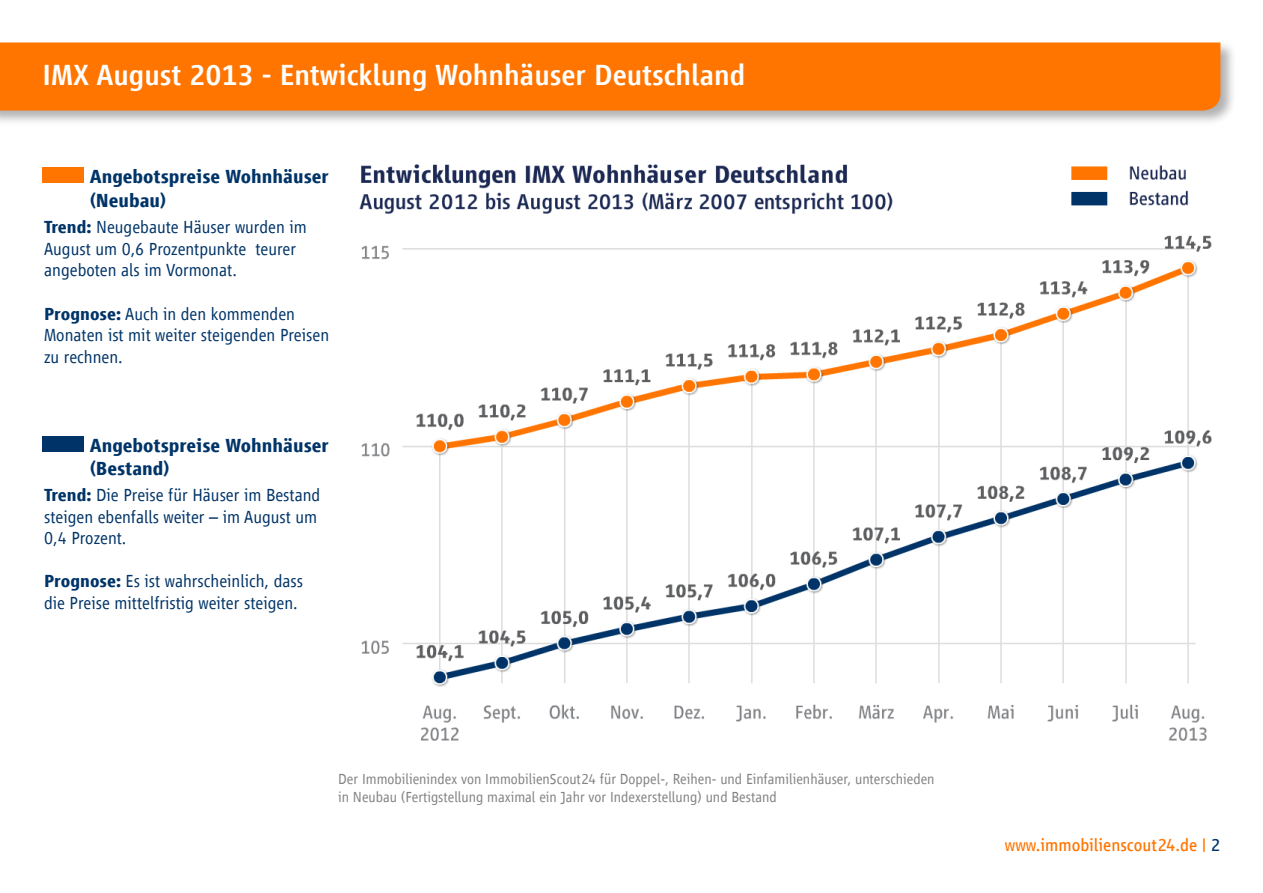
<style>
.page{position:relative;width:1263px;height:893px;background:#fff}
.page>*{position:absolute;margin:0;border:0;box-sizing:border-box;transform-origin:0 0}
.TitlePage{font:500 30px "Scout Vialog";color:#fff}
.t1{font:700 19.5px/23.4px "Scout Vialog";color:#003468}
.t2{font:300 18px/21.6px "Scout Vialog";color:#003468}
.t3{font:18px "Scout Vialog";color:#ff7500}
.t4{font:300 15px/18px "Scout Vialog";color:#828282}
.s1{font-weight:700}
.s2{color:#003468}
</style>
<div class="page">
<div style="left:0;top:40px;width:1236px;height:87px;background:#231f20;opacity:.35"></div>
<div style="left:0;top:43px;width:1220px;height:68px;background:#ff7500"></div>
<svg style="left:43px;top:167px;width:41px;height:16px"></svg>
<svg style="left:43px;top:436px;width:41px;height:16px"></svg>
<img style="left:359px;top:164px;width:853px;height:577px">
<p class="TitlePage" style="left:43px;top:59px;width:704px">IMX August 2013 - Entwicklung Wohnhäuser Deutschland</p>
<p class="t1" style="left:90px;top:165px;width:241px">Angebotspreise Wohnhäuser (Neubau)</p>
<p class="t2" style="left:44px;top:216px;width:264px"><span class="s1">Trend:</span> Neugebaute Häuser wurden im<br>August um 0,6 Prozentpunkte teurer angeboten als im Vormonat.</p>
<p class="t2" style="left:44px;top:303px;width:287px"><span class="s1">Prognose:</span> Auch in den kommenden<br>Monaten ist mit weiter steigenden Preisen zu rechnen.</p>
<p class="t1" style="left:90px;top:434px;width:241px">Angebotspreise Wohnhäuser (Bestand)</p>
<p class="t2" style="left:44px;top:484px;width:278px"><span class="s1">Trend:</span> Die Preise für Häuser im Bestand steigen ebenfalls weiter – im August um<br>0,4 Prozent.</p>
<p class="t2" style="left:44px;top:571px;width:260px"><span class="s1">Prognose:</span> Es ist wahrscheinlich, dass die Preise mittelfristig weiter steigen.</p>
<p class="t4" style="left:338px;top:770px;width:598px">Der Immobilienindex von ImmobilienScout24 für Doppel-, Reihen- und Einfamilienhäuser, unterschieden in Neubau (Fertigstellung maximal ein Jahr vor Indexerstellung) und Bestand</p>
<p class="t3" style="left:1005px;top:835px;width:217px">www.immobilienscout24.de | <span class="s2">2</span></p>
</div>
